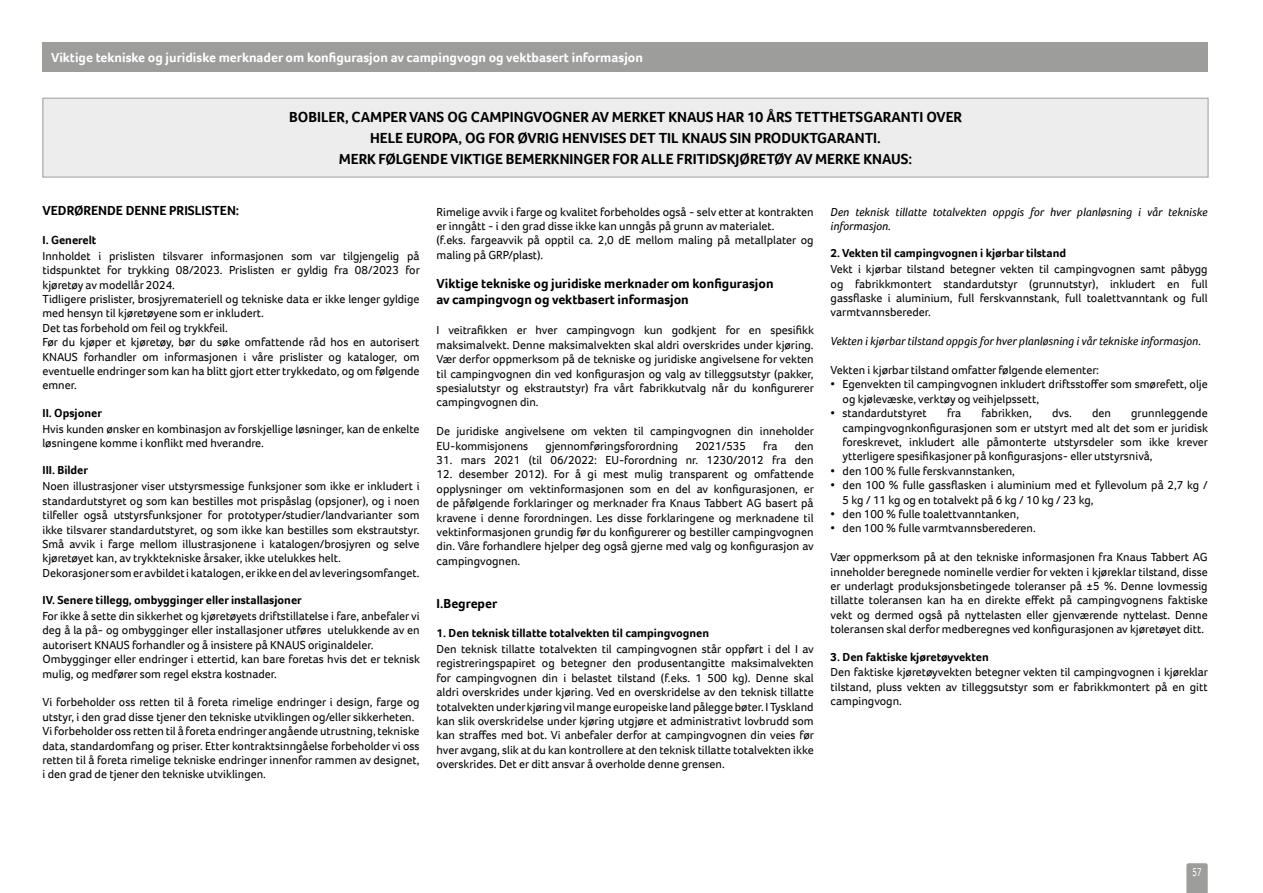
<style>
.page{position:relative;width:1263px;height:893px;background:#fff}
.page>*{position:absolute;margin:0;border:0;box-sizing:border-box;transform-origin:0 0}
.t1{font:700 15px/21px "Foco";color:#000;text-align:center}
.t2{font:700 13.5px/16.2px "Foco";color:#000}
.t3{font:700 13.5px "Foco";color:#fff}
.t4{font:12px/14.4px "Foco";color:#000}
.t5{font:700 12px "Foco";color:#000}
.t6{font:italic 12px/14.4px "Foco";color:#000}
.t7{font:12px "Foco";color:#fff;scale:.7 1}
</style>
<div class="page">
<svg style="left:1186px;top:863px;width:22px;height:30px"></svg>
<div style="left:43px;top:43px;width:1165px;height:29px;background:#9d9d9c"></div>
<div style="left:43px;top:98px;width:1165px;height:79px;background:#ededed"></div>
<div style="left:43px;top:98px;width:1165px;height:79px;border:1px solid #9d9d9c"></div>
<p class="t3" style="left:51px;top:49px;width:593px">Viktige tekniske og juridiske merknader om konfigurasjon av campingvogn og vektbasert informasjon</p>
<p class="t1" style="left:289px;top:106px;width:674px">BOBILER, CAMPER VANS OG CAMPINGVOGNER AV MERKET KNAUS HAR 10 ÅRS TETTHETSGARANTI OVER<br>HELE EUROPA, OG FOR ØVRIG HENVISES DET TIL KNAUS SIN PRODUKTGARANTI.<br>MERK FØLGENDE VIKTIGE BEMERKNINGER FOR ALLE FRITIDSKJØRETØY AV MERKE KNAUS:</p>
<p class="t2" style="left:43px;top:202px;width:198px">VEDRØRENDE DENNE PRISLISTEN:</p>
<p class="t5" style="left:43px;top:232px;width:55px">I. Generelt</p>
<p class="t4" style="left:43px;top:248px;width:379px">Innholdet i prislisten tilsvarer informasjonen som var tilgjengelig på tidspunktet for trykking 08/2023. Prislisten er gyldig fra 08/2023 for kjøretøy av modellår 2024.<br>Tidligere prislister, brosjyremateriell og tekniske data er ikke lenger gyldige med hensyn til kjøretøyene som er inkludert.<br>Det tas forbehold om feil og trykkfeil.<br>Før du kjøper et kjøretøy, bør du søke omfattende råd hos en autorisert KNAUS forhandler om informasjonen i våre prislister og kataloger, om eventuelle endringer som kan ha blitt gjort etter trykkedato, og om følgende emner.</p>
<p class="t5" style="left:43px;top:405px;width:61px">II. Opsjoner</p>
<p class="t4" style="left:43px;top:421px;width:379px">Hvis kunden ønsker en kombinasjon av forskjellige løsninger, kan de enkelte løsningene komme i konflikt med hverandre.</p>
<p class="t5" style="left:43px;top:462px;width:47px">III. Bilder</p>
<p class="t4" style="left:43px;top:479px;width:379px">Noen illustrasjoner viser utstyrsmessige funksjoner som ikke er inkludert i standardutstyret og som kan bestilles mot prispåslag (opsjoner), og i noen tilfeller også utstyrsfunksjoner for prototyper/studier/landvarianter som ikke tilsvarer standardutstyret, og som ikke kan bestilles som ekstrautstyr.<br>Små avvik i farge mellom illustrasjonene i katalogen/brosjyren og selve kjøretøyet kan, av trykktekniske årsaker, ikke utelukkes helt.<br>Dekorasjoner som er avbildet i katalogen, er ikke en del av leveringsomfanget.</p>
<p class="t5" style="left:43px;top:592px;width:261px">IV. Senere tillegg, ombygginger eller installasjoner</p>
<p class="t4" style="left:43px;top:608px;width:379px">For ikke å sette din sikkerhet og kjøretøyets driftstillatelse i fare, anbefaler vi deg å la på- og ombygginger eller installasjoner utføres utelukkende av en autorisert KNAUS forhandler og å insistere på KNAUS originaldeler.<br>Ombygginger eller endringer i ettertid, kan bare foretas hvis det er teknisk mulig, og medfører som regel ekstra kostnader.</p>
<p class="t4" style="left:43px;top:695px;width:379px">Vi forbeholder oss retten til å foreta rimelige endringer i design, farge og utstyr, i den grad disse tjener den tekniske utviklingen og/eller sikkerheten.<br>Vi forbeholder oss retten til å foreta endringer angående utrustning, tekniske data, standardomfang og priser. Etter kontraktsinngåelse forbeholder vi oss retten til å foreta rimelige tekniske endringer innenfor rammen av designet, i den grad de tjener den tekniske utviklingen.</p>
<p class="t4" style="left:437px;top:204px;width:379px">Rimelige avvik i farge og kvalitet forbeholdes også - selv etter at kontrakten er inngått - i den grad disse ikke kan unngås på grunn av materialet.<br>(f.eks. fargeavvik på opptil ca. 2,0 dE mellom maling på metallplater og maling på GRP/plast).</p>
<p class="t2" style="left:437px;top:275px;width:338px">Viktige tekniske og juridiske merknader om konfigurasjon av campingvogn og vektbasert informasjon</p>
<p class="t4" style="left:437px;top:323px;width:379px;text-align:justify">I veitrafikken er hver campingvogn kun godkjent for en spesifikk maksimalvekt. Denne maksimalvekten skal aldri overskrides under kjøring.<br>Vær derfor oppmerksom på de tekniske og juridiske angivelsene for vekten til campingvognen din ved konfigurasjon og valg av tilleggsutstyr (pakker, spesialutstyr og ekstrautstyr) fra vårt fabrikkutvalg når du konfigurerer campingvognen din.</p>
<p class="t4" style="left:437px;top:424px;width:379px">De juridiske angivelsene om vekten til campingvognen din inneholder<br>EU-kommisjonens</p>
<p class="t4" style="left:545px;top:438px;width:134px">gjennomføringsforordning</p>
<p class="t4" style="left:695px;top:438px;width:52px">2021/535</p>
<p class="t4" style="left:763px;top:438px;width:16px">fra</p>
<p class="t4" style="left:795px;top:438px;width:20px">den</p>
<p class="t4" style="left:437px;top:453px;width:379px">31. mars 2021 (til 06/2022: EU-forordning nr. 1230/2012 fra den</p>
<p class="t4" style="left:437px;top:467px;width:379px;text-align:justify">12. desember 2012). For å gi mest mulig transparent og omfattende opplysninger om vektinformasjonen som en del av konfigurasjonen, er de påfølgende forklaringer og merknader fra Knaus Tabbert AG basert på kravene i denne forordningen. Les disse forklaringene og merknadene til vektinformasjonen grundig før du konfigurerer og bestiller campingvognen din. Våre forhandlere hjelper deg også gjerne med valg og konfigurasjon av campingvognen.</p>
<p class="t2" style="left:437px;top:595px;width:62px">I.Begreper</p>
<p class="t5" style="left:437px;top:625px;width:274px">1. Den teknisk tillatte totalvekten til campingvognen</p>
<p class="t4" style="left:437px;top:642px;width:379px;text-align:justify">Den teknisk tillatte totalvekten til campingvognen står oppført i del I av registreringspapiret og betegner den produsentangitte maksimalvekten for campingvognen din i belastet tilstand (f.eks. 1 500 kg). Denne skal aldri overskrides under kjøring. Ved en overskridelse av den teknisk tillatte totalvekten under kjøring vil mange europeiske land pålegge bøter. I Tyskland kan slik overskridelse under kjøring utgjøre et administrativt lovbrudd som kan straffes med bot. Vi anbefaler derfor at campingvognen din veies før hver avgang, slik at du kan kontrollere at den teknisk tillatte totalvekten ikke overskrides. Det er ditt ansvar å overholde denne grensen.</p>
<p class="t6" style="left:831px;top:204px;width:378px">Den teknisk tillatte totalvekten oppgis for hver planløsning i vår tekniske informasjon.</p>
<p class="t5" style="left:831px;top:245px;width:237px">2. Vekten til campingvognen i kjørbar tilstand</p>
<p class="t4" style="left:831px;top:262px;width:379px;text-align:justify">Vekt i kjørbar tilstand betegner vekten til campingvognen samt påbygg og fabrikkmontert standardutstyr (grunnutstyr), inkludert en full gassflaske i aluminium, full ferskvannstank, full toalettvanntank og full varmtvannsbereder.</p>
<p class="t6" style="left:831px;top:334px;width:372px">Vekten i kjørbar tilstand oppgis for hver planløsning i vår tekniske informasjon.</p>
<p class="t4" style="left:831px;top:363px;width:270px">Vekten i kjørbar tilstand omfatter følgende elementer:</p>
<p class="t4" style="left:843px;top:377px;width:367px;text-indent:-12px">• Egenvekten til campingvognen inkludert driftsstoffer som smørefett, olje og kjølevæske, verktøy og veihjelpssett,</p>
<p class="t4" style="left:831px;top:406px;width:98px">• standardutstyret</p>
<p class="t4" style="left:947px;top:406px;width:16px">fra</p>
<p class="t4" style="left:981px;top:406px;width:52px">fabrikken,</p>
<p class="t4" style="left:1052px;top:406px;width:21px">dvs.</p>
<p class="t4" style="left:1092px;top:406px;width:20px">den</p>
<p class="t4" style="left:843px;top:406px;width:367px;text-align:justify;text-indent:288px">grunnleggende campingvognkonfigurasjonen som er utstyrt med alt det som er juridisk foreskrevet, inkludert alle påmonterte utstyrsdeler som ikke krever ytterligere spesifikasjoner på konfigurasjons- eller utstyrsnivå,</p>
<p class="t4" style="left:831px;top:463px;width:186px">• den 100 % fulle ferskvannstanken,</p>
<p class="t4" style="left:843px;top:478px;width:367px;text-indent:-12px">• den 100 % fulle gassflasken i aluminium med et fyllevolum på 2,7 kg /<br>5 kg / 11 kg og en totalvekt på 6 kg / 10 kg / 23 kg,</p>
<p class="t4" style="left:831px;top:507px;width:190px">• den 100 % fulle toalettvanntanken,</p>
<p class="t4" style="left:831px;top:521px;width:207px">• den 100 % fulle varmtvannsberederen.</p>
<p class="t4" style="left:831px;top:550px;width:379px;text-align:justify">Vær oppmerksom på at den tekniske informasjonen fra Knaus Tabbert AG inneholder beregnede nominelle verdier for vekten i kjøreklar tilstand, disse er underlagt produksjonsbetingede toleranser på ±5 %. Denne lovmessig tillatte toleransen kan ha en direkte effekt på campingvognens faktiske vekt og dermed også på nyttelasten eller gjenværende nyttelast. Denne toleransen skal derfor medberegnes ved konfigurasjonen av kjøretøyet ditt.</p>
<p class="t5" style="left:831px;top:648px;width:160px">3. Den faktiske kjøretøyvekten</p>
<p class="t4" style="left:831px;top:665px;width:379px;text-align:justify">Den faktiske kjøretøyvekten betegner vekten til campingvognen i kjøreklar tilstand, pluss vekten av tilleggsutstyr som er fabrikkmontert på en gitt campingvogn.</p>
<p class="t7" style="left:1192px;top:864px;width:15px">57</p>
</div>
